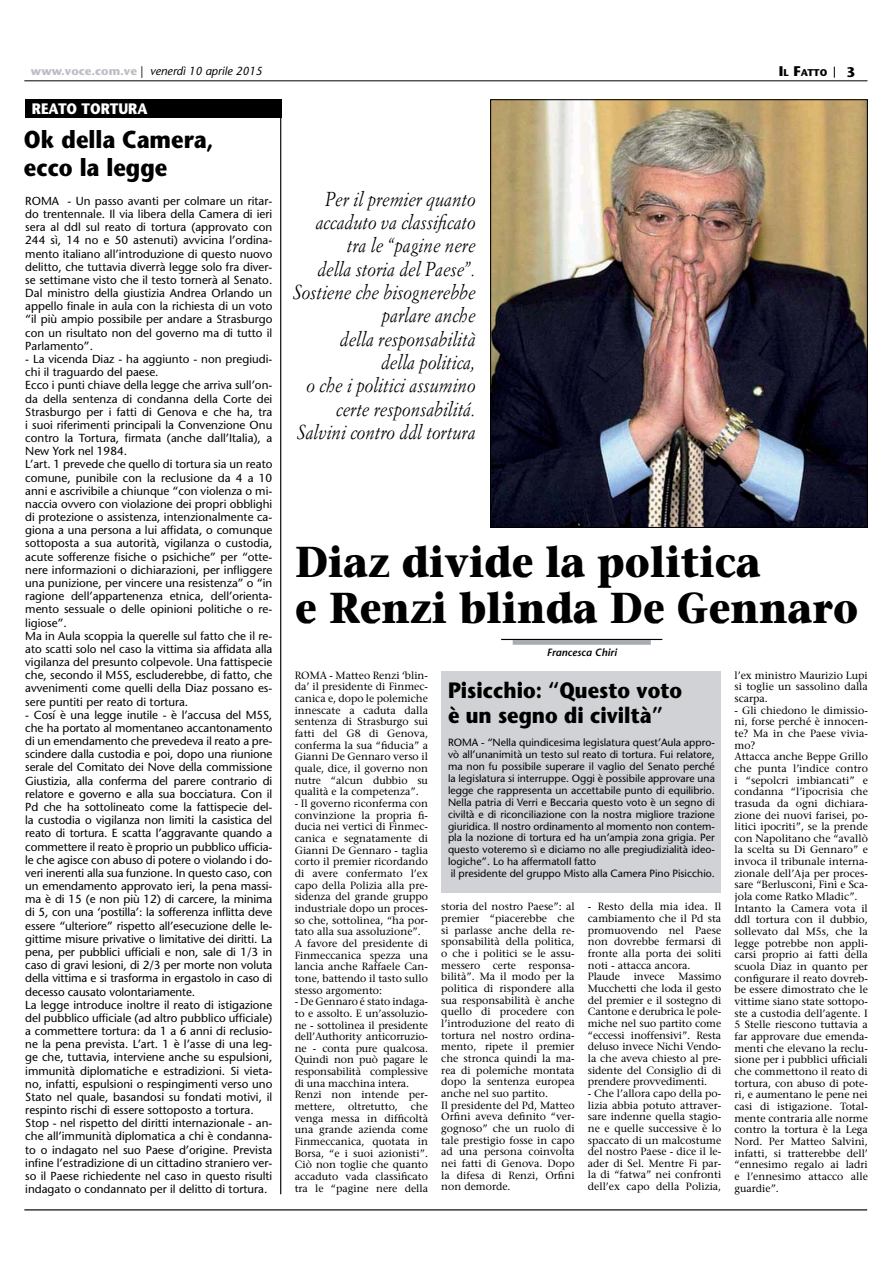
<style>
.page{position:relative;width:893px;height:1263px;background:#fff}
.page>*{position:absolute;margin:0;border:0;box-sizing:border-box;transform-origin:0 0}
.t1{font:700 43.2px/46.7px "Stone Serif";color:#000;scale:.9 1}
.t2{font:700 24.45px/28px "Stone Sans";color:#000;scale:.89 1}
.t3{font:700 22.2px/24.5px "Stone Sans";color:#000;scale:.9 1}
.t4{font:italic 19.8px/23.2px "Simoncini Garamond";color:#000;text-align:right;scale:.89 1}
.t5{font:700 15.15px "Stone Sans";color:#fff;scale:.9 1}
.t6{font:700 13.95px "Stone Sans";color:#000}
.t7{font:11.7px/13.2px "Stone Sans";color:#000}
.t8{font:italic 11.7px "Stone Sans";color:#000}
.t9{font:10.5px/11.7px "Stone Serif";color:#000}
.t10{font:10.5px/11.9px "Stone Sans";color:#000}
.t11{font:italic 600 10.5px "Stone Sans";color:#000}
.t12{font:700 9.75px "Stone Sans";color:#000}
.s1{font-weight:700;font-style:normal;color:#bbbec3}
.s2{font-style:normal}
.s3{font-size:13.95px}
</style>
<div class="page">
<hr style="left:24px;top:81px;width:843px;height:1px;background:#000">
<hr style="left:24px;top:1209px;width:843px;height:1px;background:#000">
<div style="left:25px;top:100px;width:256px;height:18px;background:#000"></div>
<hr style="left:280px;top:100px;width:1px;height:1094px;background:#000">
<img style="left:492px;top:101px;width:374px;height:425px">
<div style="left:441px;top:671px;width:280px;height:222px;background:#d0d2d5"></div>
<div style="left:513px;top:640px;width:138px;height:5px;background:#a8acb1"></div>
<hr style="left:501px;top:639px;width:161px;height:1px;background:#000">
<p class="t8" style="left:31px;top:67px;width:233px"><span class="s1">www.voce.com.ve</span> <span class="s2">|</span> venerdì 10 aprile 2015</p>
<p class="t12" style="left:779px;top:70px;width:50px"><span class="s3">I</span>L <span class="s3">F</span>ATTO</p>
<h3 class="t6" style="left:846px;top:67px;width:10px">3</h3>
<h3 class="t5" style="left:32px;top:103px;width:130px">REATO TORTURA</h3>
<h2 class="t2" style="left:24px;top:128px;width:215px">Ok della Camera, ecco la legge</h2>
<p class="t7" style="left:25px;top:195px;width:249px;text-align:justify">ROMA - Un passo avanti per colmare un ritar&shy;do trentennale. Il via libera della Camera di ieri sera al ddl sul reato di tortura (approvato con 244 sì, 14 no e 50 astenuti) avvicina l’ordina&shy;mento italiano all’introduzione di questo nuovo delitto, che tuttavia diverrà legge solo fra diver&shy;se settimane visto che il testo tornerà al Senato.<br>Dal ministro della giustizia Andrea Orlando un appello finale in aula con la richiesta di un voto “il più ampio possibile per andare a Strasburgo con un risultato non del governo ma di tutto il Parlamento”.</p>
<p class="t7" style="left:25px;top:354px;width:249px">- La vicenda Diaz - ha aggiunto - non pregiudi&shy;chi il traguardo del paese.<br>Ecco i punti chiave della legge che arriva sull’on&shy;da della sentenza di condanna della Corte dei Strasburgo per i fatti di Genova e che ha, tra i suoi riferimenti principali la Convenzione Onu contro la Tortura, firmata (anche dall’Italia), a New York nel 1984.<br>L’art. 1 prevede che quello di tortura sia un reato comune, punibile con la reclusione da 4 a 10 anni e ascrivibile a chiunque “con violenza o mi&shy;naccia ovvero con violazione dei propri obblighi di protezione o assistenza, intenzionalmente ca&shy;giona a una persona a lui affidata, o comunque sottoposta a sua autorità, vigilanza o custodia, acute sofferenze fisiche o psichiche” per “otte&shy;nere informazioni o dichiarazioni, per infliggere una punizione, per vincere una resistenza” o “in ragione dell’appartenenza etnica, dell’orienta&shy;mento sessuale o delle opinioni politiche o re&shy;ligiose”.<br>Ma in Aula scoppia la querelle sul fatto che il re&shy;ato scatti solo nel caso la vittima sia affidata alla vigilanza del presunto colpevole. Una fattispecie che, secondo il M5S, escluderebbe, di fatto, che avvenimenti come quelli della Diaz possano es&shy;sere puntiti per reato di tortura.</p>
<p class="t7" style="left:25px;top:709px;width:249px">- Cosí è una legge inutile - è l’accusa del M5S, che ha portato al momentaneo accantonamento di un emendamento che prevedeva il reato a pre&shy;scindere dalla custodia e poi, dopo una riunione serale del Comitato dei Nove della commissione Giustizia, alla conferma del parere contrario di relatore e governo e alla sua bocciatura. Con il Pd che ha sottolineato come la fattispecie del&shy;la custodia o vigilanza non limiti la casistica del reato di tortura. E scatta l’aggravante quando a commettere il reato è proprio un pubblico ufficia&shy;le che agisce con abuso di potere o violando i do&shy;veri inerenti alla sua funzione. In questo caso, con un emendamento approvato ieri, la pena massi&shy;ma è di 15 (e non più 12) di carcere, la minima di 5, con una ‘postilla’: la sofferenza inflitta deve essere “ulteriore” rispetto all’esecuzione delle le&shy;gittime misure privative o limitative dei diritti. La pena, per pubblici ufficiali e non, sale di 1/3 in caso di gravi lesioni, di 2/3 per morte non voluta della vittima e si trasforma in ergastolo in caso di decesso causato volontariamente.<br>La legge introduce inoltre il reato di istigazione del pubblico ufficiale (ad altro pubblico ufficiale) a commettere tortura: da 1 a 6 anni di reclusio&shy;ne la pena prevista. L’art. 1 è l’asse di una leg&shy;ge che, tuttavia, interviene anche su espulsioni, immunità diplomatiche e estradizioni. Si vieta&shy;no, infatti, espulsioni o respingimenti verso uno Stato nel quale, basandosi su fondati motivi, il respinto rischi di essere sottoposto a tortura.<br>Stop - nel rispetto del diritti internazionale - an&shy;che all’immunità diplomatica a chi è condanna&shy;to o indagato nel suo Paese d’origine. Prevista infine l’estradizione di un cittadino straniero ver&shy;so il Paese richiedente nel caso in questo risulti indagato o condannato per il delitto di tortura.</p>
<p class="t4" style="left:294px;top:189px;width:206px">Per il premier quanto accaduto va classificato tra le “pagine nere<br>della storia del Paese”.<br>Sostiene che bisognerebbe parlare anche<br>della responsabilità<br>della politica,<br>o che i politici assumino certe responsabilitá.<br>Salvini contro ddl tortura</p>
<h1 class="t1" style="left:295px;top:543px;width:627px">Diaz divide la politica<br>e Renzi blinda De Gennaro</h1>
<p class="t11" style="left:547px;top:648px;width:72px">Francesca Chiri</p>
<p class="t9" style="left:734px;top:670px;width:135px;text-align:justify">l’ex ministro Maurizio Lupi si toglie un sassolino dalla scarpa.</p>
<p class="t9" style="left:734px;top:705px;width:135px">- Gli chiedono le dimissio&shy;ni, forse perché è innocen&shy;te? Ma in che Paese vivia&shy;mo?<br>Attacca anche Beppe Grillo che punta l’indice contro i “sepolcri imbiancati” e condanna “l’ipocrisia che trasuda da ogni dichiara&shy;zione dei nuovi farisei, po&shy;litici ipocriti”, se la prende con Napolitano che “avallò la scelta su Di Gennaro” e invoca il tribunale interna&shy;zionale dell’Aja per proces&shy;sare “Berlusconi, Fini e Sca&shy;jola come Ratko Mladic”.<br>Intanto la Camera vota il ddl tortura con il dubbio, sollevato dal M5s, che la legge potrebbe non appli&shy;carsi proprio ai fatti della scuola Diaz in quanto per configurare il reato dovreb&shy;be essere dimostrato che le vittime siano state sottopo&shy;ste a custodia dell’agente. I<br>5 Stelle riescono tuttavia a far approvare due emenda&shy;menti che elevano la reclu&shy;sione per i pubblici ufficiali che commettono il reato di tortura, con abuso di pote&shy;ri, e aumentano le pene nei casi di istigazione. Total&shy;mente contraria alle norme contro la tortura è la Lega<br>Nord. Per Matteo Salvini, infatti, si tratterebbe dell’ “ennesimo regalo ai ladri e l’ennesimo attacco alle guardie”.</p>
<p class="t9" style="left:295px;top:670px;width:135px;text-align:justify">ROMA - Matteo Renzi ‘blin&shy;da’ il presidente di Finmec&shy;canica e, dopo le polemiche innescate a caduta dalla sentenza di Strasburgo sui fatti del G8 di Genova, conferma la sua “fiducia” a Gianni De Gennaro verso il quale, dice, il governo non nutre “alcun dubbio su qualità e la competenza”.</p>
<p class="t9" style="left:295px;top:799px;width:135px">- Il governo riconferma con convinzione la propria fi&shy;ducia nei vertici di Finmec&shy;canica e segnatamente di<br>Gianni De Gennaro - taglia corto il premier ricordando di avere confermato l’ex capo della Polizia alla pre&shy;sidenza del grande gruppo industriale dopo un proces&shy;so che, sottolinea, “ha por&shy;tato alla sua assoluzione”.<br>A favore del presidente di<br>Finmeccanica spezza una lancia anche Raffaele Can&shy;tone, battendo il tasto sullo stesso argomento:</p>
<p class="t9" style="left:295px;top:997px;width:135px">- De Gennaro é stato indaga&shy;to e assolto. E un’assoluzio&shy;ne - sottolinea il presidente dell’Authority anticorruzio&shy;ne - conta pure qualcosa.<br>Quindi non può pagare le responsabilità complessive di una macchina intera.<br>Renzi non intende per&shy;mettere, oltretutto, che venga messa in difficoltà una grande azienda come<br>Finmeccanica, quotata in<br>Borsa, “e i suoi azionisti”.<br>Ciò non toglie che quanto accaduto vada classificato tra le “pagine nere della</p>
<h3 class="t3" style="left:448px;top:681px;width:262px">Pisicchio: “Questo voto è un segno di civiltà”</h3>
<p class="t10" style="left:448px;top:738px;width:268px">ROMA - “Nella quindicesima legislatura quest’Aula appro&shy;vò all’unanimità un testo sul reato di tortura. Fui relatore, ma non fu possibile superare il vaglio del Senato perché la legislatura si interruppe. Oggi è possibile approvare una legge che rappresenta un accettabile punto di equilibrio.<br>Nella patria di Verri e Beccaria questo voto è un segno di civiltà e di riconciliazione con la nostra migliore trazione giuridica. Il nostro ordinamento al momento non contem&shy;pla la nozione di tortura ed ha un’ampia zona grigia. Per questo voteremo sì e diciamo no alle pregiudizialità ideo&shy;logiche”. Lo ha affermatoIl fatto<br>il presidente del gruppo Misto alla Camera Pino Pisicchio.</p>
<p class="t9" style="left:441px;top:902px;width:135px">storia del nostro Paese”: al premier “piacerebbe che si parlasse anche della re&shy;sponsabilità della politica, o che i politici se le assu&shy;messero certe responsa&shy;bilità”. Ma il modo per la politica di rispondere alla sua responsabilità è anche quello di procedere con l’introduzione del reato di tortura nel nostro ordina&shy;mento, ripete il premier che stronca quindi la ma&shy;rea di polemiche montata dopo la sentenza europea anche nel suo partito.<br>Il presidente del Pd, Matteo<br>Orfini aveva definito “ver&shy;gognoso” che un ruolo di tale prestigio fosse in capo ad una persona coinvolta nei fatti di Genova. Dopo la difesa di Renzi, Orfini non demorde.</p>
<p class="t9" style="left:588px;top:902px;width:135px">- Resto della mia idea. Il cambiamento che il Pd sta promuovendo nel Paese non dovrebbe fermarsi di fronte alla porta dei soliti noti - attacca ancora.<br>Plaude</p>
<p class="t9" style="left:588px;top:972px;width:135px;text-align:justify;text-indent:91px">Massimo Mucchetti che loda il gesto del premier e il sostegno di Cantone e derubrica le pole&shy;miche nel suo partito come “eccessi inoffensivi”. Resta deluso invece Nichi Vendo&shy;la che aveva chiesto al pre&shy;sidente del Consiglio di di prendere provvedimenti.</p>
<p class="t9" style="left:588px;top:1088px;width:135px;text-align:justify">- Che l’allora capo della po&shy;lizia abbia potuto attraver&shy;sare indenne quella stagio&shy;ne e quelle successive è lo spaccato di un malcostume del nostro Paese - dice il le&shy;ader di Sel. Mentre Fi par&shy;la di “fatwa” nei confronti dell’ex capo della Polizia,</p>
<p class="t9" style="left:634px;top:972px;width:32px">invece</p>
</div>
